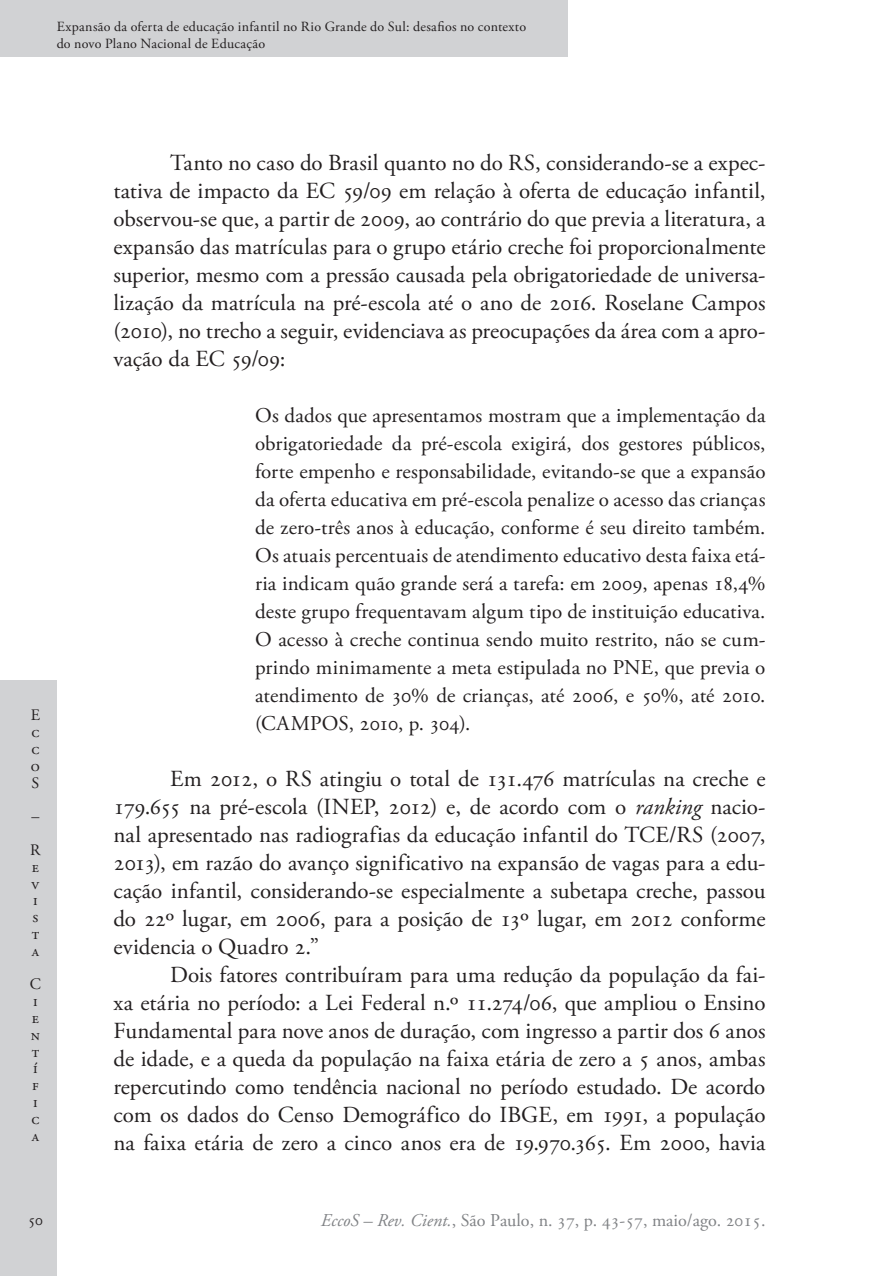
<style>
.page{position:relative;width:879px;height:1276px;background:#fff}
.page>*{position:absolute;margin:0;border:0;box-sizing:border-box;transform-origin:0 0}
.Ec_Normal{font:23px/28px "Adobe Garamond Pro";color:#231f20;text-align:justify}
.Ec_Normal_-_citação{font:21px/28px "Adobe Garamond Pro";color:#231f20;text-align:justify}
.t1{font:18px "Adobe Garamond Pro";color:#808285}
.t2{font:16px/16.8px "Adobe Garamond Pro";color:#231f20;text-align:justify}
.t3{font:14px/16.8px "Adobe Garamond Pro";letter-spacing:.02em;color:#231f20}
.s1{font-style:italic}
</style>
<div class="page">
<div style="left:0;top:680px;width:57px;height:596px;background:#d1d2d4"></div>
<div style="left:0;top:0;width:567px;height:57px;background:#d1d2d4"></div>
<p class="t3" style="left:57px;top:18px;width:471px">Expansão da oferta de educação infantil no Rio Grande do Sul: desafios no contexto do novo Plano Nacional de Educação</p>
<p class="t2" style="left:31px;top:707px;width:11px">E c c o S</p>
<p class="t2" style="left:30px;top:800px;width:12px;line-height:33.6px">–<br>R</p>
<p class="t2" style="left:32px;top:859px;width:9px">e v i s t a</p>
<p class="t2" style="left:30px;top:976px;width:13px;text-align:left">C i e n t í f i c a</p>
<p class="Ec_Normal" style="left:113px;top:150px;width:654px;text-indent:57px">Tanto no caso do Brasil quanto no do RS, considerando-se a expec&shy;tativa de impacto da EC 59/09 em relação à oferta de educação infantil, observou-se que, a partir de 2009, ao contrário do que previa a literatura, a expansão das matrículas para o grupo etário creche foi proporcionalmente superior, mesmo com a pressão causada pela obrigatoriedade de universa&shy;lização da matrícula na pré-escola até o ano de 2016. Roselane Campos (2010), no trecho a seguir, evidenciava as preocupações da área com a apro&shy;vação da EC 59/09:</p>
<p class="Ec_Normal_-_citação" style="left:255px;top:402px;width:512px">Os dados que apresentamos mostram que a implementação da obrigatoriedade da pré-escola exigirá, dos gestores públicos, forte empenho e responsabilidade, evitando-se que a expansão da oferta educativa em pré-escola penalize o acesso das crianças de zero-três anos à educação, conforme é seu direito também.<br>Os atuais percentuais de atendimento educativo desta faixa etá&shy;ria indicam quão grande será a tarefa: em 2009, apenas 18,4% deste grupo frequentavam algum tipo de instituição educativa.<br>O acesso à creche continua sendo muito restrito, não se cum&shy;prindo minimamente a meta estipulada no PNE, que previa o atendimento de 30% de crianças, até 2006, e 50%, até 2010. (CAMPOS, 2010, p. 304).</p>
<p class="Ec_Normal" style="left:113px;top:766px;width:653px;text-indent:57px">Em 2012, o RS atingiu o total de 131.476 matrículas na creche e 179.655 na pré-escola (INEP, 2012) e, de acordo com o <span class="s1">ranking</span> nacio&shy;nal apresentado nas radiografias da educação infantil do TCE/RS (2007, 2013), em razão do avanço significativo na expansão de vagas para a edu&shy;cação infantil, considerando-se especialmente a subetapa creche, passou do 22º lugar, em 2006, para a posição de 13º lugar, em 2012 conforme evidencia o Quadro 2.”</p>
<p class="Ec_Normal" style="left:113px;top:962px;width:654px;text-indent:57px">Dois fatores contribuíram para uma redução da população da fai&shy;xa etária no período: a Lei Federal n.º 11.274/06, que ampliou o Ensino Fundamental para nove anos de duração, com ingresso a partir dos 6 anos de idade, e a queda da população na faixa etária de zero a 5 anos, ambas repercutindo como tendência nacional no período estudado. De acordo com os dados do Censo Demográfico do IBGE, em 1991, a população na faixa etária de zero a cinco anos era de 19.970.365. Em 2000, havia</p>
<p class="t2" style="left:28px;top:1212px;width:17px">50</p>
<p class="t1" style="left:321px;top:1209px;width:446px"><span class="s1">EccoS – Rev. Cient.</span>, São Paulo, n. 37, p. 43-57, maio/ago. 2015.</p>
</div>
